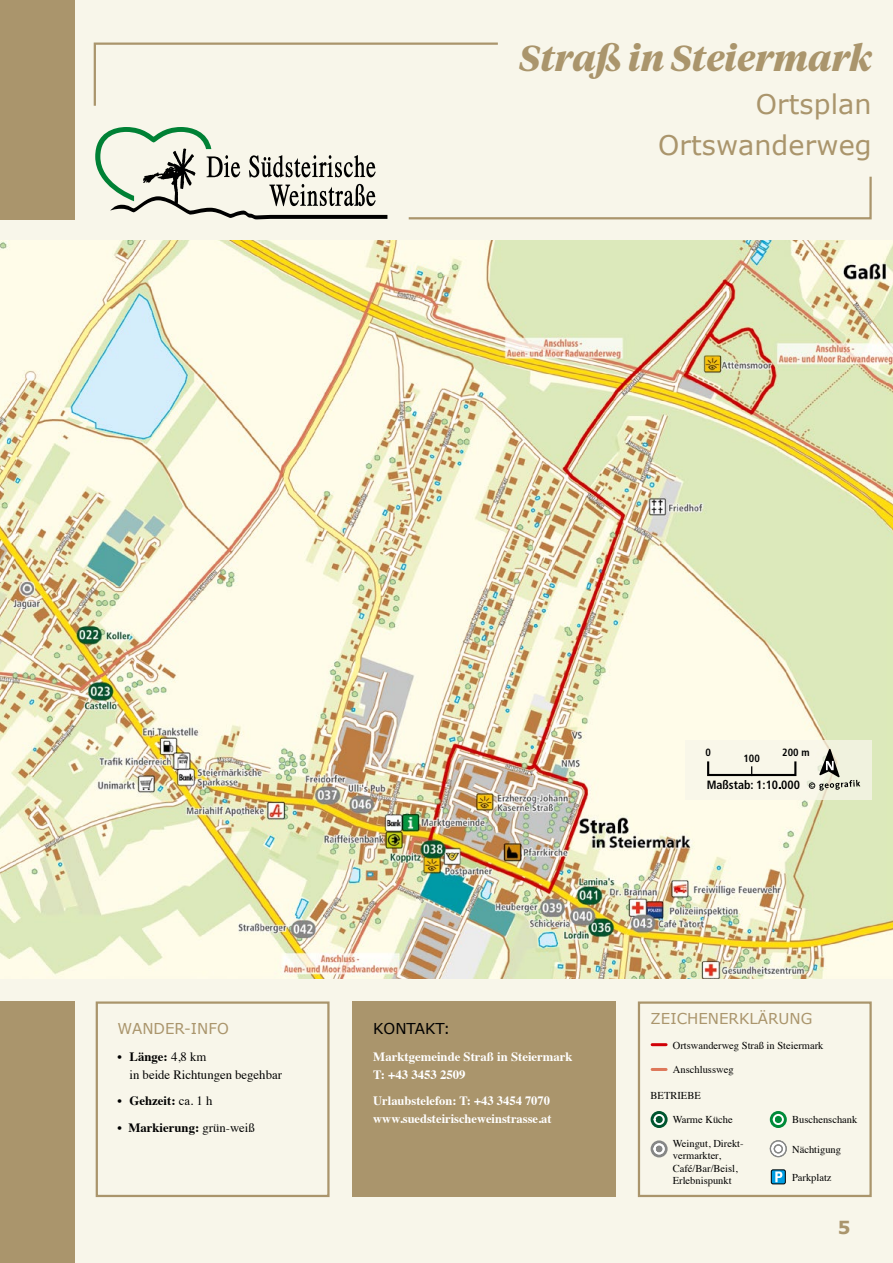
<style>
.page{position:relative;width:893px;height:1263px;background:#f8f6ea}
.page>*{position:absolute;margin:0;border:0;box-sizing:border-box;transform-origin:0 0}
.t1{font:italic 700 36px "Tiempos Headline";letter-spacing:.005em;color:#aa956c}
.t2{font:27px/41.5px "Verdana";letter-spacing:.005em;color:#aa956c;text-align:right}
.t3{font:700 18px "Verdana";color:#aa956c}
.t4{font:15px "Verdana";color:#aa956c}
.t5{font:15px "Verdana";color:#000}
.t6{font:700 12.75px/18px "Times";color:#fff}
.t7{font:12.75px/18px "Times";color:#000}
.t8{font:700 12.75px "Times";color:#000}
.t9{font:700 condensed 12px "Frutiger LT Std";color:#000}
.t10{font:10.5px/12.6px "Times";color:#000}
.t11{font:700 condensed 10.5px "Frutiger LT Std";color:#000}
.s1{font-weight:700}
.s2{font-weight:400}
</style>
<div class="page">
<div style="left:0;top:1001px;width:74px;height:262px;background:#aa956c"></div>
<div style="left:0;top:0;width:74px;height:219px;background:#aa956c"></div>
<img style="left:0;top:240px;width:893px;height:738px">
<div style="left:352px;top:1001px;width:263px;height:196px;background:#aa956c"></div>
<div style="left:771px;top:1170px;width:14px;height:14px;background:#009ee3;border-radius:2px"></div>
<div style="left:771px;top:1169px;width:15px;height:15px;border:1px solid #000;border-radius:2px"></div>
<svg style="left:775px;top:1171px;width:7px;height:11px"></svg>
<hr style="left:652px;top:1068px;width:14px;height:3px;background:#de785a">
<hr style="left:652px;top:1043px;width:14px;height:3px;background:#d10007">
<div style="left:638px;top:1001px;width:234px;height:196px;border:2px solid #aa956c"></div>
<svg style="left:651px;top:1111px;width:17px;height:17px"></svg>
<div style="left:654px;top:1114px;width:11px;height:11px;border:2px solid #fff;border-radius:50%"></div>
<svg style="left:770px;top:1111px;width:17px;height:17px"></svg>
<div style="left:773px;top:1114px;width:11px;height:11px;border:2px solid #fff;border-radius:50%"></div>
<svg style="left:770px;top:1141px;width:16px;height:16px"></svg>
<div style="left:770px;top:1140px;width:17px;height:17px;border:1px solid #868786;border-radius:50%"></div>
<div style="left:774px;top:1144px;width:9px;height:9px;border:1px solid #868786;border-radius:50%"></div>
<svg style="left:651px;top:1140px;width:17px;height:17px"></svg>
<div style="left:653px;top:1143px;width:12px;height:11px;border:2px solid #fff;border-radius:50%"></div>
<div style="left:96px;top:1001px;width:234px;height:196px;border:2px solid #aa956c"></div>
<svg style="left:95px;top:127px;width:292px;height:92px"></svg>
<svg style="left:93px;top:42px;width:405px;height:64px"></svg>
<svg style="left:408px;top:176px;width:464px;height:44px"></svg>
<div style="left:686px;top:740px;width:186px;height:59px;background:#f8f6ea"></div>
<svg style="left:809px;top:749px;width:51px;height:42px"></svg>
<div style="left:707px;top:760px;width:89px;height:16px;border:2px solid #000"></div>
<h1 class="t1" style="left:519px;top:33px;width:354px">Straß in Steiermark</h1>
<h2 class="t2" style="left:658px;top:82px;width:215px">ORTSPLAN<br>ORTSWANDERWEG</h2>
<h3 class="t4" style="left:118px;top:1019px;width:27px">WANDER</h3>
<h3 class="t4" style="left:184px;top:1019px;width:24px">-INFO</h3>
<p class="t7" style="left:130px;top:1046px;width:154px;text-indent:-12px"><span class="s1">• Länge:</span> 4,8 km<br>in beide Richtungen begehbar</p>
<p class="t8" style="left:118px;top:1089px;width:96px">• Gehzeit: <span class="s2">ca. 1 h</span></p>
<p class="t8" style="left:118px;top:1115px;width:139px">• Markierung: <span class="s2">grün-weiß</span></p>
<p class="t11" style="left:705px;top:746px;width:7px">0</p>
<p class="t9" style="left:707px;top:778px;width:95px">Maßstab: 1:10.000</p>
<p class="t11" style="left:782px;top:746px;width:29px">200 m</p>
<p class="t11" style="left:743px;top:752px;width:18px">100</p>
<h3 class="t5" style="left:373px;top:1019px;width:22px">KONTAKT</h3>
<h3 class="t5" style="left:443px;top:1019px;width:8px">:</h3>
<p class="t6" style="left:373px;top:1046px;width:201px">Marktgemeinde Straß in Steiermark<br>T: +43 3453 2509</p>
<p class="t6" style="left:373px;top:1090px;width:180px">Urlaubstelefon: T: +43 3454 7070 www.suedsteirischeweinstrasse.at</p>
<h3 class="t4" style="left:651px;top:1008px;width:22px">ZEICHENERKLÄRUNG</h3>
<p class="t10" style="left:673px;top:1038px;width:152px">Ortswanderweg Straß in Steiermark</p>
<p class="t10" style="left:673px;top:1063px;width:62px">Anschlussweg</p>
<p class="t10" style="left:651px;top:1088px;width:52px">Betrieb e</p>
<p class="t10" style="left:673px;top:1113px;width:62px">Warme Küche</p>
<p class="t10" style="left:792px;top:1113px;width:67px">Buschenschank</p>
<p class="t10" style="left:792px;top:1142px;width:50px">Nächtigung</p>
<p class="t10" style="left:673px;top:1136px;width:72px">Weingut, Direkt&shy;vermarkter,<br>Café/Bar/Beisl,<br>Erlebnispunkt</p>
<p class="t10" style="left:792px;top:1170px;width:41px">Parkplatz</p>
<h3 class="t3" style="left:838px;top:1216px;width:14px">5</h3>
</div>
